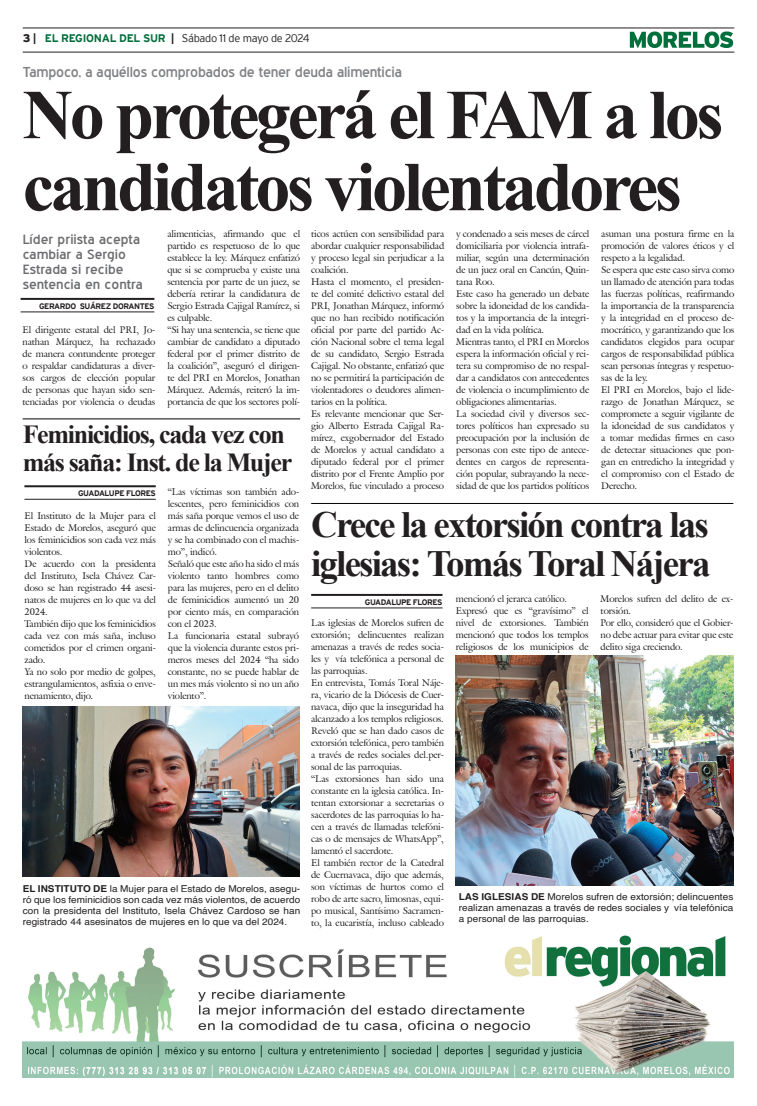
<style>
.page{position:relative;width:757px;height:1106px;background:#fff}
.page>*{position:absolute;margin:0;border:0;box-sizing:border-box;transform-origin:0 0}
.t1{font:700 70px/72px "Times New Roman";letter-spacing:-.05em;color:#231f20}
.t2{font:700 37px/39px "Times New Roman";letter-spacing:-.05em;color:#231f20}
.t3{font:700 26px/28px "Times New Roman";letter-spacing:-.05em;color:#231f20}
.t4{font:14px "Blue Highway";letter-spacing:-.015em;color:#808285;scale:1.05 1}
.t5{font:13px/15px "Blue Highway";color:#6c6d70;scale:1.1 1}
.t6{font:300 11px "Interstate";letter-spacing:-.025em;color:#231f20}
.t7{font:9.5px/12px "Galliard IT Cby BT";letter-spacing:-.01em;color:#231f20}
.t8{font:9.5px/11px "Helvetica";letter-spacing:.005em;color:#231f20;text-align:justify;scale:1.05 1}
.t9{font:700 8px "Interstate";letter-spacing:-.05em;color:#231f20}
.s1{font-weight:900}
.s2{font-weight:700}
.s3{font-weight:700;color:#006f3c}
</style>
<div class="page">
<hr style="left:23px;top:28px;width:711px;height:1px;background:#231f20">
<hr style="left:23px;top:52px;width:711px;height:1px;background:#231f20">
<svg style="left:630px;top:31px;width:103px;height:17px"></svg>
<hr style="left:21px;top:298px;width:133px;height:2px;background:#231f20">
<hr style="left:21px;top:311px;width:133px;height:1px;background:#231f20">
<hr style="left:24px;top:485px;width:132px;height:2px;background:#231f20">
<hr style="left:24px;top:499px;width:132px;height:1px;background:#231f20">
<hr style="left:311px;top:594px;width:131px;height:2px;background:#231f20">
<hr style="left:311px;top:607px;width:131px;height:1px;background:#231f20">
<hr style="left:311px;top:503px;width:422px;height:1px;background:#040503">
<img style="left:23px;top:707px;width:276px;height:170px">
<hr style="left:23px;top:418px;width:277px;height:1px;background:#040503">
<img style="left:22px;top:935px;width:712px;height:142px">
<img style="left:456px;top:656px;width:277px;height:230px">
<p class="t6" style="left:23px;top:32px;width:288px"><span class="s1">3</span> <span class="s2">|</span> <span class="s3">EL REGIONAL DEL SUR</span> <span class="s2">|</span> Sábado 11 de mayo de 2024</p>
<h3 class="t4" style="left:23px;top:64px;width:363px">Tampoco, a aquéllos comprobados de tener deuda alimenticia</h3>
<h1 class="t1" style="left:23px;top:77px;width:702px">No protegerá el FAM a los candidatos violentadores</h1>
<h3 class="t5" style="left:23px;top:232px;width:111px">Líder priista acepta cambiar a Sergio<br>Estrada si recibe sentencia en contra</h3>
<p class="t9" style="left:39px;top:301px;width:117px">GERARDO SUÁREZ DORANTES</p>
<p class="t7" style="left:311px;top:227px;width:135px">ticos actúen con sensibilidad para abordar cualquier responsabilidad y proceso legal sin perjudicar a la coalición.<br>Hasta el momento, el presiden&shy;te del comité delictivo estatal del<br>PRI, Jonathan Márquez, informó que no han recibido notificación oficial por parte del partido Ac&shy;ción Nacional sobre el tema legal de su candidato, Sergio Estrada<br>Cajigal. No obstante, enfatizó que no se permitirá la participación de violentadores o deudores alimen&shy;tarios en la política.<br>Es relevante mencionar que Ser&shy;gio Alberto Estrada Cajigal Ra&shy;mírez, exgobernador del Estado de Morelos y actual candidato a diputado federal por el primer distrito por el Frente Amplio por<br>Morelos, fue vinculado a proceso</p>
<p class="t7" style="left:456px;top:227px;width:135px">y condenado a seis meses de cárcel domiciliaria por violencia intrafa&shy;miliar, según una determinación de un juez oral en Cancún, Quin&shy;tana Roo.<br>Este caso ha generado un debate sobre la idoneidad de los candida&shy;tos y la importancia de la integri&shy;dad en la vida política.<br>Mientras tanto, el PRI en Morelos espera la información oficial y rei&shy;tera su compromiso de no respal&shy;dar a candidatos con antecedentes de violencia o incumplimiento de obligaciones alimentarias.<br>La sociedad civil y diversos sec&shy;tores políticos han expresado su preocupación por la inclusión de personas con este tipo de antece&shy;dentes en cargos de representa&shy;ción popular, subrayando la nece&shy;sidad de que los partidos políticos</p>
<p class="t7" style="left:601px;top:227px;width:135px">asuman una postura firme en la promoción de valores éticos y el respeto a la legalidad.<br>Se espera que este caso sirva como un llamado de atención para todas las fuerzas políticas, reafirmando la importancia de la transparencia y la integridad en el proceso de&shy;mocrático, y garantizando que los candidatos elegidos para ocupar cargos de responsabilidad pública sean personas íntegras y respetuo&shy;sas de la ley.<br>El PRI en Morelos, bajo el lide&shy;razgo de Jonathan Márquez, se compromete a seguir vigilante de la idoneidad de sus candidatos y a tomar medidas firmes en caso de detectar situaciones que pon&shy;gan en entredicho la integridad y el compromiso con el Estado de<br>Derecho.</p>
<p class="t7" style="left:167px;top:227px;width:134px">alimenticias, afirmando que el partido es respetuoso de lo que establece la ley. Márquez enfatizó que si se comprueba y existe una sentencia por parte de un juez, se debería retirar la candidatura de<br>Sergio Estrada Cajigal Ramírez, si es culpable.<br>“Si hay una sentencia, se tiene que cambiar de candidato a diputado federal por el primer distrito de la coalición”, aseguró el dirigen&shy;te del PRI en Morelos, Jonathan<br>Márquez. Además, reiteró la im&shy;portancia de que los sectores polí-</p>
<p class="t7" style="left:23px;top:323px;width:134px;text-align:justify">El dirigente estatal del PRI, Jo&shy;nathan Márquez, ha rechazado de manera contundente proteger o respaldar candidaturas a diver&shy;sos cargos de elección popular de personas que hayan sido sen&shy;tenciadas por violencia o deudas</p>
<h3 class="t3" style="left:23px;top:420px;width:271px">Feminicidios, cada vez con más saña: Inst. de la Mujer</h3>
<p class="t9" style="left:78px;top:488px;width:79px">GUADALUPE FLORES</p>
<p class="t7" style="left:168px;top:486px;width:133px">“Las víctimas son también ado&shy;lescentes, pero feminicidios con más saña porque vemos el uso de armas de delincuencia organizada y se ha combinado con el machis&shy;mo”, indicó.<br>Señaló que este año ha sido el más violento tanto hombres como para las mujeres, pero en el delito de feminicidios aumentó un 20 por ciento más, en comparación con el 2023.<br>La funcionaria estatal subrayó que la violencia durante estos pri&shy;meros meses del 2024 “ha sido constante, no se puede hablar de un mes más violento si no un año violento”.</p>
<h2 class="t2" style="left:311px;top:504px;width:401px">Crece la extorsión contra las iglesias: Tomás Toral Nájera</h2>
<p class="t9" style="left:365px;top:597px;width:79px">GUADALUPE FLORES</p>
<p class="t7" style="left:25px;top:510px;width:133px">El Instituto de la Mujer para el<br>Estado de Morelos, aseguró que los feminicidios son cada vez más violentos.<br>De acuerdo con la presidenta del Instituto, Isela Chávez Car&shy;doso se han registrado 44 asesi&shy;natos de mujeres en lo que va del<br>2024.<br>También dijo que los feminicidios cada vez con más saña, incluso cometidos por el crimen organi&shy;zado.<br>Ya no solo por medio de golpes, estrangulamientos, asfixia o enve&shy;nenamiento, dijo.</p>
<p class="t7" style="left:456px;top:592px;width:134px">mencionó el jerarca católico.<br>Expresó que es “gravísimo” el nivel de extorsiones. También mencionó que todos los templos religiosos de los municipios de</p>
<p class="t7" style="left:601px;top:592px;width:134px">Morelos sufren del delito de ex&shy;torsión.<br>Por ello, consideró que el Gobier&shy;no debe actuar para evitar que este delito siga creciendo.</p>
<p class="t7" style="left:311px;top:616px;width:134px">Las iglesias de Morelos sufren de extorsión; delincuentes realizan amenazas a través de redes socia&shy;les y vía telefónica a personal de las parroquias.<br>En entrevista, Tomás Toral Náje&shy;ra, vicario de la Diócesis de Cuer&shy;navaca, dijo que la inseguridad ha alcanzado a los templos religiosos.<br>Reveló que se han dado casos de extorsión telefónica, pero también a través de redes sociales del.per&shy;sonal de las parroquias.<br>“Las extorsiones han sido una constante en la iglesia católica. In&shy;tentan extorsionar a secretarias o sacerdotes de las parroquias lo ha&shy;cen a través de llamadas telefóni&shy;cas o de mensajes de WhatsApp”, lamentó el sacerdote.<br>El también rector de la Catedral de Cuernavaca, dijo que además, son víctimas de hurtos como el robo de arte sacro, limosnas, equi&shy;po musical, Santísimo Sacramen&shy;to, la eucaristía, incluso cableado</p>
<p class="t8" style="left:23px;top:883px;width:266px"><span class="s2">EL INSTITUTO DE</span> la Mujer para el Estado de Morelos, asegu&shy;ró que los feminicidios son cada vez más violentos, de acuerdo con la presidenta del Instituto, Isela Chávez Cardoso se han registrado 44 asesinatos de mujeres en lo que va del 2024.</p>
<p class="t8" style="left:459px;top:891px;width:263px"><span class="s2">LAS IGLESIAS DE</span> Morelos sufren de extorsión; delincuentes realizan amenazas a través de redes sociales y vía telefónica a personal de las parroquias.</p>
</div>
